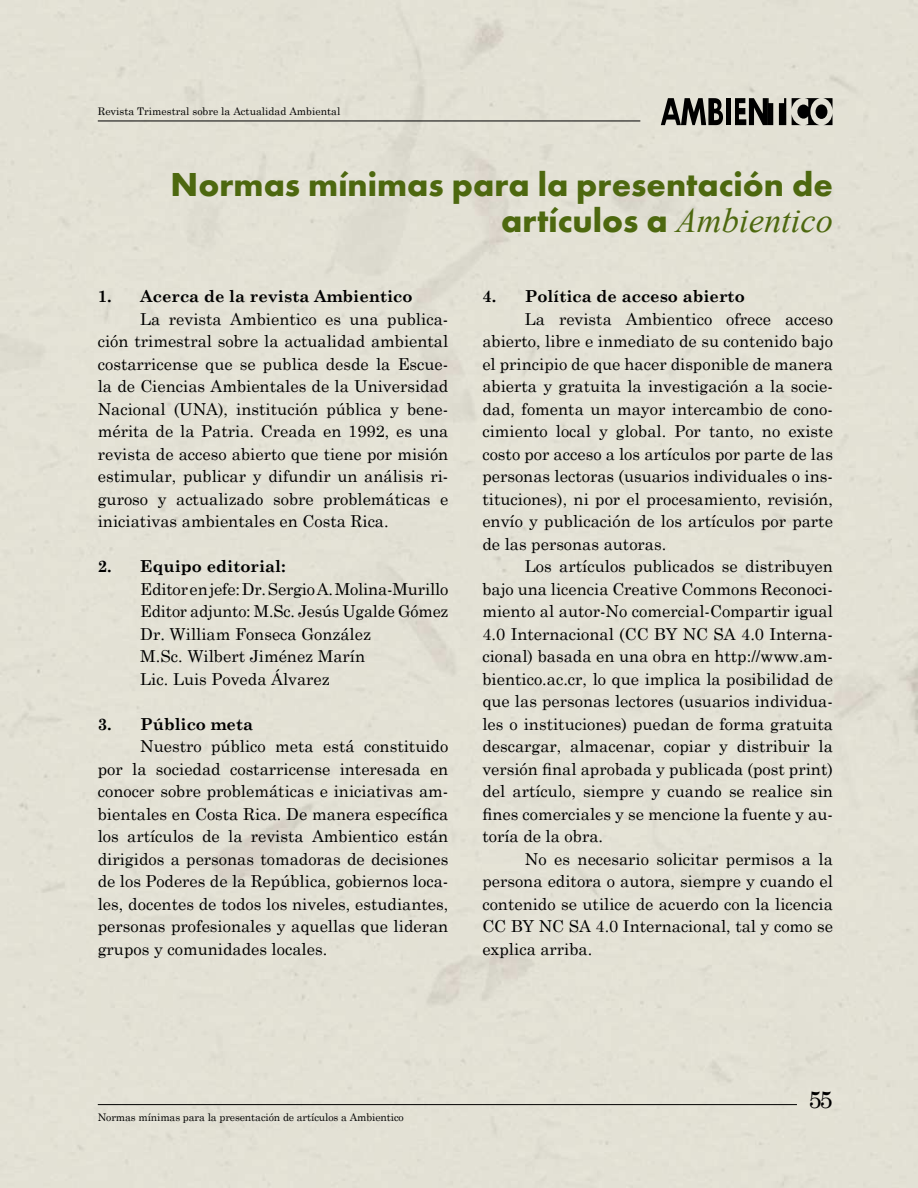
<style>
.page{position:relative;width:918px;height:1188px;background:#e3e1d5}
.page>*{position:absolute;margin:0;border:0;box-sizing:border-box;transform-origin:0 0}
.t1{font:700 34.5px/36px "Futura PT";color:#4d680f;text-align:right}
.t2{font:24px "Century Schoolbook";color:#000}
.t3{font:16.5px/22.5px "Century Schoolbook";color:#000;text-align:justify}
.t4{font:700 16.5px "Century Schoolbook";color:#000}
.t5{font:10.5px "Century Schoolbook";letter-spacing:-.01em;color:#000}
.s1{font-family:"Times New Roman";font-weight:400;font-style:italic}
</style>
<div class="page">
<svg style="left:661px;top:98px;width:62px;height:27px;background:#5e5d58"></svg>
<div style="left:726px;top:98px;width:5px;height:27px;background:#000"></div>
<svg style="left:779px;top:98px;width:7px;height:27px"></svg>
<svg style="left:735px;top:98px;width:38px;height:27px"></svg>
<svg style="left:792px;top:98px;width:41px;height:27px"></svg>
<hr style="left:98px;top:121px;width:542px;height:1px;background:#000">
<hr style="left:98px;top:1104px;width:699px;height:1px;background:#000">
<p class="t5" style="left:98px;top:105px;width:244px">Revista Trimestral sobre la Actualidad Ambiental</p>
<h1 class="t1" style="left:171px;top:166px;width:664px">Normas mínimas para la presentación de artículos a <span class="s1">Ambientico</span></h1>
<p class="t4" style="left:98px;top:286px;width:316px">1. Acerca de la revista Ambientico</p>
<p class="t3" style="left:98px;top:307px;width:352px;text-indent:43px">La revista Ambientico es una publica&shy;ción trimestral sobre la actualidad ambiental costarricense que se publica desde la Escue&shy;la de Ciencias Ambientales de la Universidad Nacional (UNA), institución pública y bene&shy;mérita de la Patria. Creada en 1992, es una revista de acceso abierto que tiene por misión estimular, publicar y difundir un análisis ri&shy;guroso y actualizado sobre problemáticas e iniciativas ambientales en Costa Rica.</p>
<p class="t4" style="left:98px;top:556px;width:189px">2. Equipo editorial:</p>
<p class="t3" style="left:140px;top:577px;width:310px;text-align:left">Editor en jefe: Dr. Sergio A. Molina-Murillo Editor adjunto: M.Sc. Jesús Ugalde Gómez Dr. William Fonseca González<br>M.Sc. Wilbert Jiménez Marín<br>Lic. Luis Poveda Álvarez</p>
<p class="t4" style="left:98px;top:714px;width:157px">3. Público meta</p>
<p class="t3" style="left:98px;top:735px;width:352px;text-indent:43px">Nuestro público meta está constituido por la sociedad costarricense interesada en conocer sobre problemáticas e iniciativas am&shy;bientales en Costa Rica. De manera específica los artículos de la revista Ambientico están dirigidos a personas tomadoras de decisiones de los Poderes de la República, gobiernos loca&shy;les, docentes de todos los niveles, estudiantes, personas profesionales y aquellas que lideran grupos y comunidades locales.</p>
<p class="t4" style="left:482px;top:286px;width:264px">4. Política de acceso abierto</p>
<p class="t3" style="left:482px;top:307px;width:352px;text-indent:43px">La revista Ambientico ofrece acceso abierto, libre e inmediato de su contenido bajo el principio de que hacer disponible de manera abierta y gratuita la investigación a la socie&shy;dad, fomenta un mayor intercambio de cono&shy;cimiento local y global. Por tanto, no existe costo por acceso a los artículos por parte de las personas lectoras (usuarios individuales o ins&shy;tituciones), ni por el procesamiento, revisión, envío y publicación de los artículos por parte de las personas autoras.</p>
<p class="t3" style="left:482px;top:555px;width:352px;text-indent:43px">Los artículos publicados se distribuyen bajo una licencia Creative Commons Reconoci&shy;miento al autor-No comercial-Compartir igual 4.0 Internacional (CC BY NC SA 4.0 Interna&shy;cional) basada en una obra en http://www.am&shy;bientico.ac.cr, lo que implica la posibilidad de que las personas lectores (usuarios individua&shy;les o instituciones) puedan de forma gratuita descargar, almacenar, copiar y distribuir la versión final aprobada y publicada (post print) del artículo, siempre y cuando se realice sin fines comerciales y se mencione la fuente y au&shy;toría de la obra.</p>
<p class="t3" style="left:482px;top:847px;width:352px;text-indent:43px">No es necesario solicitar permisos a la persona editora o autora, siempre y cuando el contenido se utilice de acuerdo con la licencia CC BY NC SA 4.0 Internacional, tal y como se explica arriba.</p>
<p class="t5" style="left:98px;top:1110px;width:308px">Normas mínimas para la presentación de artículos a Ambientico</p>
<h2 class="t2" style="left:809px;top:1085px;width:26px">55</h2>
</div>
